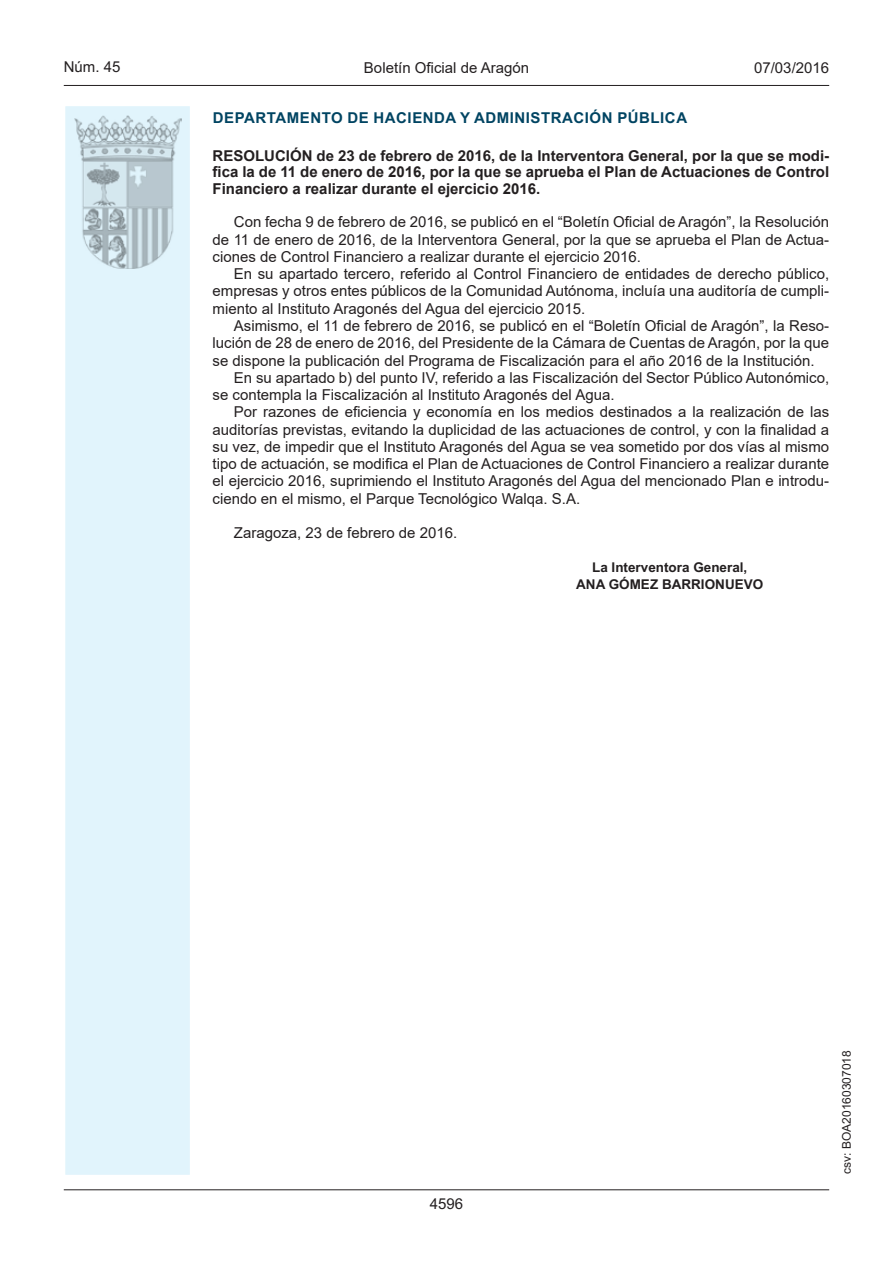
<style>
.page{position:relative;width:893px;height:1263px;background:#fff}
.page>*{position:absolute;margin:0;border:0;box-sizing:border-box;transform-origin:0 0}
.t1{font:15px/17.2px "Arial";color:#231f20;text-align:justify}
.t2{font:700 15px/16.5px "Arial";color:#231f20}
.t3{font:15px "Arial Bold MT2";color:#231f20}
.t4{font:15px "Arial Bold MT2";letter-spacing:.035em;color:#004462}
.t5{font:15px "Arial MT2";color:#231f20}
.t6{font:13.5px/16.5px "Arial Bold MT2";color:#231f20;text-align:center}
.t7{font:12px "Arial MT2";color:#231f20}
.s1{font-family:"Arial MT2"}
</style>
<div class="page">
<hr style="left:64px;top:85px;width:765px;height:1px;background:#231f20">
<div style="left:64px;top:105px;width:127px;height:1071px;background:#e1f4fc;border:2px solid #fff"></div>
<img style="left:75px;top:115px;width:106px;height:153px">
<hr style="left:64px;top:1189px;width:765px;height:1px;background:#231f20">
<p class="t5" style="left:64px;top:57px;width:58px">Núm. 45</p>
<p class="t1" style="left:364px;top:59px;width:167px">Boletín Oficial de Aragón</p>
<p class="t5" style="left:754px;top:57px;width:77px">07/03/2016</p>
<p class="t4" style="left:213px;top:107px;width:476px">DEPARTAMENTO DE HACIENDA Y ADMINISTRACIÓN PÚBLICA</p>
<p class="t3" style="left:213px;top:145px;width:618px">RESOLUCIÓN de 23 de febrero de 2016, de la Interventora General, por la que se modi-</p>
<p class="t2" style="left:213px;top:164px;width:618px">fica la de 11 de enero de 2016, por la que se aprueba el Plan de Actuaciones de Control<br>Financiero a realizar durante el ejercicio 2016.</p>
<p class="t1" style="left:213px;top:213px;width:618px;text-indent:21px">Con fecha 9 de febrero de 2016, se publicó en el “Boletín Oficial de Aragón”, la Resolución de 11 de enero de 2016, de la Interventora General, por la que se aprueba el Plan de Actua&shy;ciones de Control Financiero a realizar durante el ejercicio 2016.</p>
<p class="t1" style="left:213px;top:265px;width:618px;text-indent:21px">En su apartado tercero, referido al Control Financiero de entidades de derecho público, empresas y otros entes públicos de la Comunidad Autónoma, incluía una auditoría de cumpli&shy;miento al Instituto Aragonés del Agua del ejercicio 2015.</p>
<p class="t1" style="left:234px;top:317px;width:597px">Asimismo, el 11 de febrero de 2016, se publicó en el “Boletín Oficial de Aragón”, la Reso<span class="s1">-</span></p>
<p class="t1" style="left:213px;top:334px;width:618px">lución de 28 de enero de 2016, del Presidente de la Cámara de Cuentas de Aragón, por la que</p>
<p class="t1" style="left:213px;top:351px;width:603px">se dispone la publicación del Programa de Fiscalización para el año 2016 de la Institución.</p>
<p class="t1" style="left:234px;top:369px;width:597px">En su apartado b) del punto IV, referido a las Fiscalización del Sector Público Autonómico,</p>
<p class="t1" style="left:213px;top:386px;width:403px">se contempla la Fiscalización al Instituto Aragonés del Agua.</p>
<p class="t1" style="left:234px;top:403px;width:597px">Por razones de eficiencia y economía en los medios destinados a la realización de las</p>
<p class="t1" style="left:213px;top:421px;width:618px">auditorías previstas, evitando la duplicidad de las actuaciones de control, y con la finalidad a</p>
<p class="t1" style="left:213px;top:438px;width:618px">su vez, de impedir que el Instituto Aragonés del Agua se vea sometido por dos vías al mismo</p>
<p class="t1" style="left:213px;top:455px;width:618px">tipo de actuación, se modifica el Plan de Actuaciones de Control Financiero a realizar durante</p>
<p class="t1" style="left:213px;top:472px;width:618px">el ejercicio 2016, suprimiendo el Instituto Aragonés del Agua del mencionado Plan e introdu<span class="s1">-</span></p>
<p class="t1" style="left:213px;top:490px;width:369px">ciendo en el mismo, el Parque Tecnológico Walqa. S.A.</p>
<p class="t1" style="left:234px;top:524px;width:225px">Zaragoza, 23 de febrero de 2016.</p>
<p class="t6" style="left:576px;top:559px;width:189px">La Interventora General,<br>ANA GÓMEZ BARRIONUEVO</p>
<p class="t5" style="left:430px;top:1193px;width:35px">4596</p>
<p class="t7" style="left:838px;top:1174px;width:125px;rotate:-90deg">csv: BOA20160307018</p>
</div>
